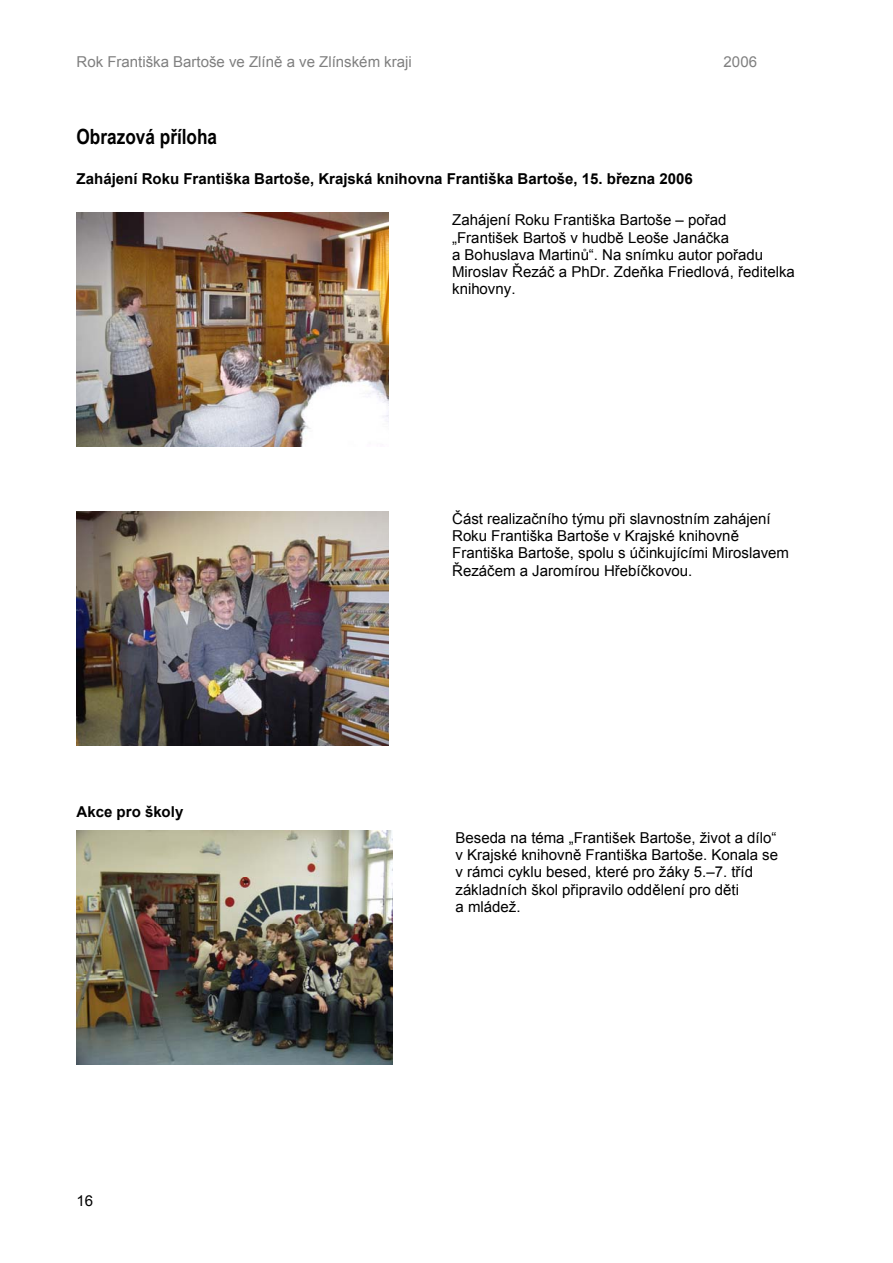
<style>
.page{position:relative;width:893px;height:1263px;background:#fff}
.page>*{position:absolute;margin:0;border:0;box-sizing:border-box;transform-origin:0 0}
.t1{font:700 21px "Arial Narrow";color:#000}
.t2{font:15px/17.2px "Arial";color:#000}
.t3{font:700 15px "Arial";color:#000}
.t4{font:15px "Arial";color:#808080}
</style>
<div class="page">
<img style="left:77px;top:831px;width:315px;height:234px">
<img style="left:77px;top:213px;width:311px;height:234px">
<img style="left:77px;top:511px;width:311px;height:234px">
<p class="t4" style="left:77px;top:53px;width:337px">Rok Františka Bartoše ve Zlíně a ve Zlínském kraji</p>
<p class="t4" style="left:723px;top:53px;width:35px">2006</p>
<p class="t1" style="left:77px;top:124px;width:142px">Obrazová příloha</p>
<p class="t3" style="left:77px;top:171px;width:618px">Zahájení Roku Františka Bartoše, Krajská knihovna Františka Bartoše, 15. března 2006</p>
<p class="t2" style="left:452px;top:212px;width:344px">Zahájení Roku Františka Bartoše – pořad „František Bartoš v hudbě Leoše Janáčka<br>a Bohuslava Martinů“. Na snímku autor pořadu Miroslav Řezáč a PhDr. Zdeňka Friedlová, ředitelka knihovny.</p>
<p class="t3" style="left:77px;top:804px;width:108px">Akce pro školy</p>
<p class="t2" style="left:77px;top:1193px;width:18px">16</p>
<p class="t2" style="left:452px;top:510px;width:338px">Část realizačního týmu při slavnostním zahájení Roku Františka Bartoše v Krajské knihovně Františka Bartoše, spolu s účinkujícími Miroslavem Řezáčem a Jaromírou Hřebíčkovou.</p>
<p class="t2" style="left:455px;top:829px;width:324px">Beseda na téma „František Bartoše, život a dílo“ v Krajské knihovně Františka Bartoše. Konala se v rámci cyklu besed, které pro žáky 5.–7. tříd základních škol připravilo oddělení pro děti<br>a mládež.</p>
</div>
